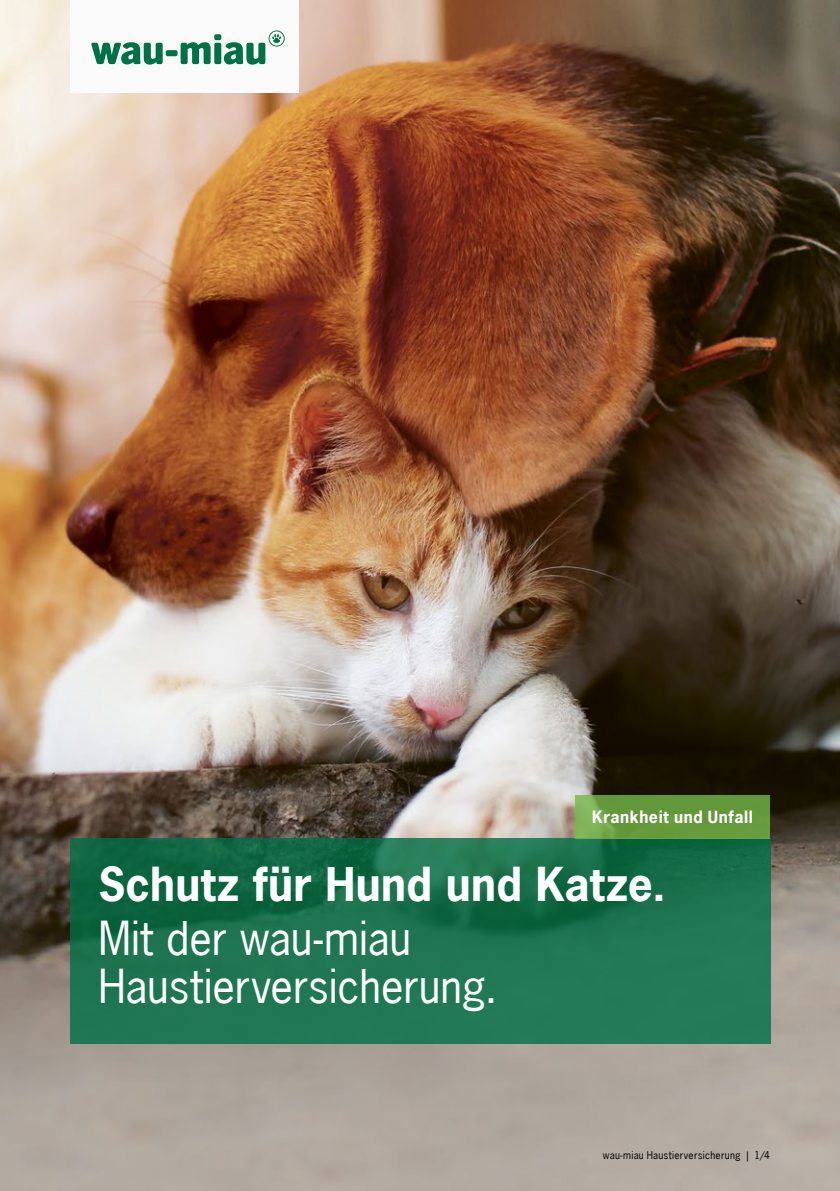
<style>
.page{position:relative;width:840px;height:1191px;background:#fff}
.page>*{position:absolute;margin:0;border:0;box-sizing:border-box;transform-origin:0 0}
.Title_regular_22_24p{font:44px/48px "News Gothic LT";letter-spacing:-.005em;color:#fff}
.Title_bold_22_24pt_w{font:700 44px "News Gothic LT";letter-spacing:.01em;color:#fff}
.Box_Copy_bold_8_10_1{font:700 16px "News Gothic LT";letter-spacing:.035em;color:#fff}
.NET_regular_5_6pt{font:10px "News Gothic LT";letter-spacing:.025em;color:#000}
</style>
<div class="page">
<img style="left:0;top:0;width:839px;height:1191px">
<svg style="left:70px;top:838px;width:699px;height:205px;background:#1b724e"></svg>
<div style="left:70px;top:0;width:229px;height:93px;background:#fafafa"></div>
<svg style="left:91px;top:30px;width:193px;height:35px"></svg>
<svg style="left:575px;top:795px;width:194px;height:43px;background:#689d40"></svg>
<p class="Box_Copy_bold_8_10_1" style="left:592px;top:806px;width:162px">Krankheit und Unfall</p>
<p class="Title_bold_22_24pt_w" style="left:98px;top:855px;width:568px">Schutz für Hund und Katze.</p>
<p class="Title_regular_22_24p" style="left:98px;top:913px;width:400px">Mit der wau-miau<br>Haustierversicherung.</p>
<p class="NET_regular_5_6pt" style="left:602px;top:1148px;width:168px">wau-miau Haustierversicherung | 1/4</p>
</div>
